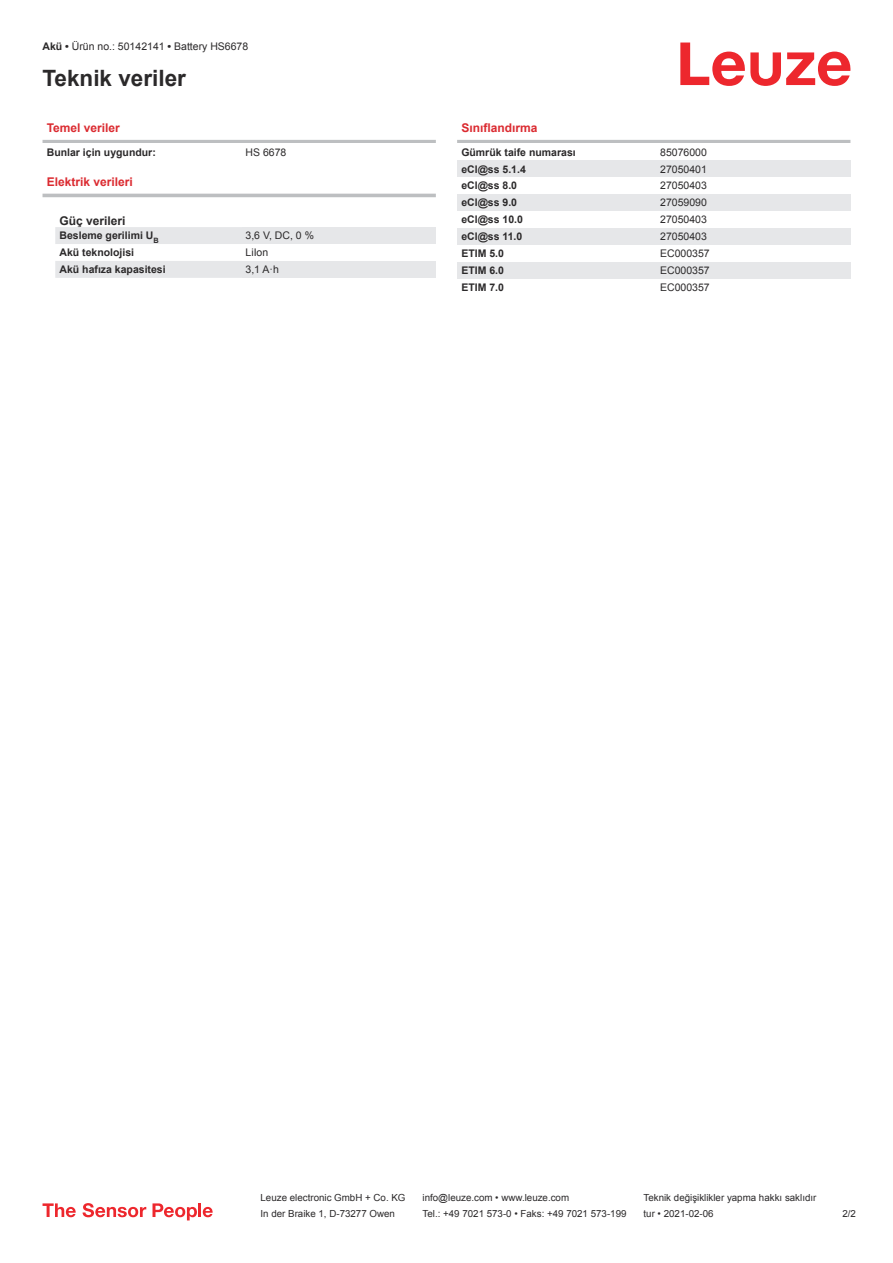
<style>
.page{position:relative;width:893px;height:1263px;background:#fff}
.page>*{position:absolute;margin:0;border:0;box-sizing:border-box;transform-origin:0 0}
.t1{font:700 22.5px "Arial";color:#2b292a}
.t2{font:700 12px "Arial";color:#db2a30}
.t3{font:700 12px "Arial";color:#2b292a}
.t4{font:700 10.5px "Arial";color:#2b292a}
.t5{font:10.5px "Arial";color:#2b292a}
.t6{font:9.75px "Arial";color:#2b292a}
.s1{font-weight:700}
</style>
<div class="page">
<svg style="left:680px;top:43px;width:170px;height:43px"></svg>
<svg style="left:43px;top:197px;width:393px;height:1px"></svg>
<svg style="left:55px;top:227px;width:187px;height:51px"></svg>
<hr style="left:43px;top:140px;width:393px;height:3px;background:#bdbfc1">
<hr style="left:43px;top:194px;width:393px;height:3px;background:#bdbfc1">
<div style="left:242px;top:227px;width:194px;height:17px;background:#e6e7e9"></div>
<div style="left:242px;top:261px;width:194px;height:17px;background:#e6e7e9"></div>
<hr style="left:457px;top:140px;width:393px;height:3px;background:#bdbfc1">
<div style="left:457px;top:160px;width:200px;height:17px;background:#e6e7e9"></div>
<div style="left:657px;top:160px;width:193px;height:17px;background:#e6e7e9"></div>
<div style="left:457px;top:194px;width:200px;height:17px;background:#e6e7e9"></div>
<div style="left:657px;top:194px;width:193px;height:17px;background:#e6e7e9"></div>
<div style="left:457px;top:228px;width:200px;height:17px;background:#e6e7e9"></div>
<div style="left:657px;top:228px;width:193px;height:17px;background:#e6e7e9"></div>
<div style="left:457px;top:262px;width:200px;height:17px;background:#e6e7e9"></div>
<div style="left:657px;top:262px;width:193px;height:17px;background:#e6e7e9"></div>
<svg style="left:43px;top:1203px;width:33px;height:14px"></svg>
<svg style="left:83px;top:1203px;width:63px;height:14px"></svg>
<svg style="left:153px;top:1203px;width:44px;height:17px"></svg>
<hr style="left:198px;top:1203px;width:3px;height:14px;background:#ed272d">
<svg style="left:203px;top:1207px;width:10px;height:10px"></svg>
<p class="t5" style="left:43px;top:43px;width:207px"><span class="s1">Akü •</span> Ürün no.: 50142141 <span class="s1">•</span> Battery HS6678</p>
<h1 class="t1" style="left:43px;top:70px;width:145px">Teknik veriler</h1>
<p class="t2" style="left:47px;top:123px;width:75px">Temel veriler</p>
<p class="t4" style="left:47px;top:145px;width:111px">Bunlar için uygundur:</p>
<p class="t5" style="left:246px;top:148px;width:42px">HS 6678</p>
<p class="t2" style="left:47px;top:177px;width:88px">Elektrik verileri</p>
<p class="t3" style="left:60px;top:212px;width:68px">Güç verileri</p>
<p class="t4" style="left:60px;top:228px;width:101px">Besleme gerilimi U<sub>B</sub></p>
<p class="t5" style="left:246px;top:232px;width:70px">3,6 V, DC, 0 %</p>
<p class="t4" style="left:60px;top:249px;width:76px">Akü teknolojisi</p>
<p class="t5" style="left:246px;top:249px;width:24px">LiIon</p>
<p class="t4" style="left:60px;top:262px;width:108px">Akü hafıza kapasitesi</p>
<p class="t5" style="left:246px;top:262px;width:35px">3,1 A·h</p>
<p class="t2" style="left:461px;top:120px;width:78px">Sınıflandırma</p>
<p class="t4" style="left:461px;top:145px;width:116px">Gümrük taife numarası</p>
<p class="t5" style="left:660px;top:148px;width:48px">85076000</p>
<p class="t4" style="left:461px;top:165px;width:66px">eCl@ss 5.1.4</p>
<p class="t5" style="left:660px;top:165px;width:48px">27050401</p>
<p class="t4" style="left:461px;top:182px;width:57px">eCl@ss 8.0</p>
<p class="t5" style="left:660px;top:182px;width:48px">27050403</p>
<p class="t4" style="left:461px;top:199px;width:57px">eCl@ss 9.0</p>
<p class="t5" style="left:660px;top:199px;width:48px">27059090</p>
<p class="t4" style="left:461px;top:216px;width:63px">eCl@ss 10.0</p>
<p class="t5" style="left:660px;top:216px;width:48px">27050403</p>
<p class="t4" style="left:461px;top:233px;width:63px">eCl@ss 11.0</p>
<p class="t5" style="left:660px;top:232px;width:48px">27050403</p>
<p class="t4" style="left:461px;top:249px;width:44px">ETIM 5.0</p>
<p class="t5" style="left:660px;top:249px;width:51px">EC000357</p>
<p class="t4" style="left:461px;top:266px;width:44px">ETIM 6.0</p>
<p class="t5" style="left:660px;top:266px;width:51px">EC000357</p>
<p class="t4" style="left:461px;top:283px;width:44px">ETIM 7.0</p>
<p class="t5" style="left:660px;top:283px;width:51px">EC000357</p>
<p class="t6" style="left:261px;top:1194px;width:146px">Leuze electronic GmbH + Co. KG</p>
<p class="t6" style="left:423px;top:1194px;width:148px">info@leuze.com • www.leuze.com</p>
<p class="t6" style="left:644px;top:1191px;width:174px">Teknik değişiklikler yapma hakkı saklıdır</p>
<p class="t6" style="left:261px;top:1210px;width:136px">In der Braike 1, D-73277 Owen</p>
<p class="t6" style="left:423px;top:1207px;width:205px">Tel.: +49 7021 573-0 • Faks: +49 7021 573-199</p>
<p class="t6" style="left:644px;top:1210px;width:72px">tur • 2021-02-06</p>
<p class="t6" style="left:842px;top:1210px;width:15px">2 /2</p>
</div>
